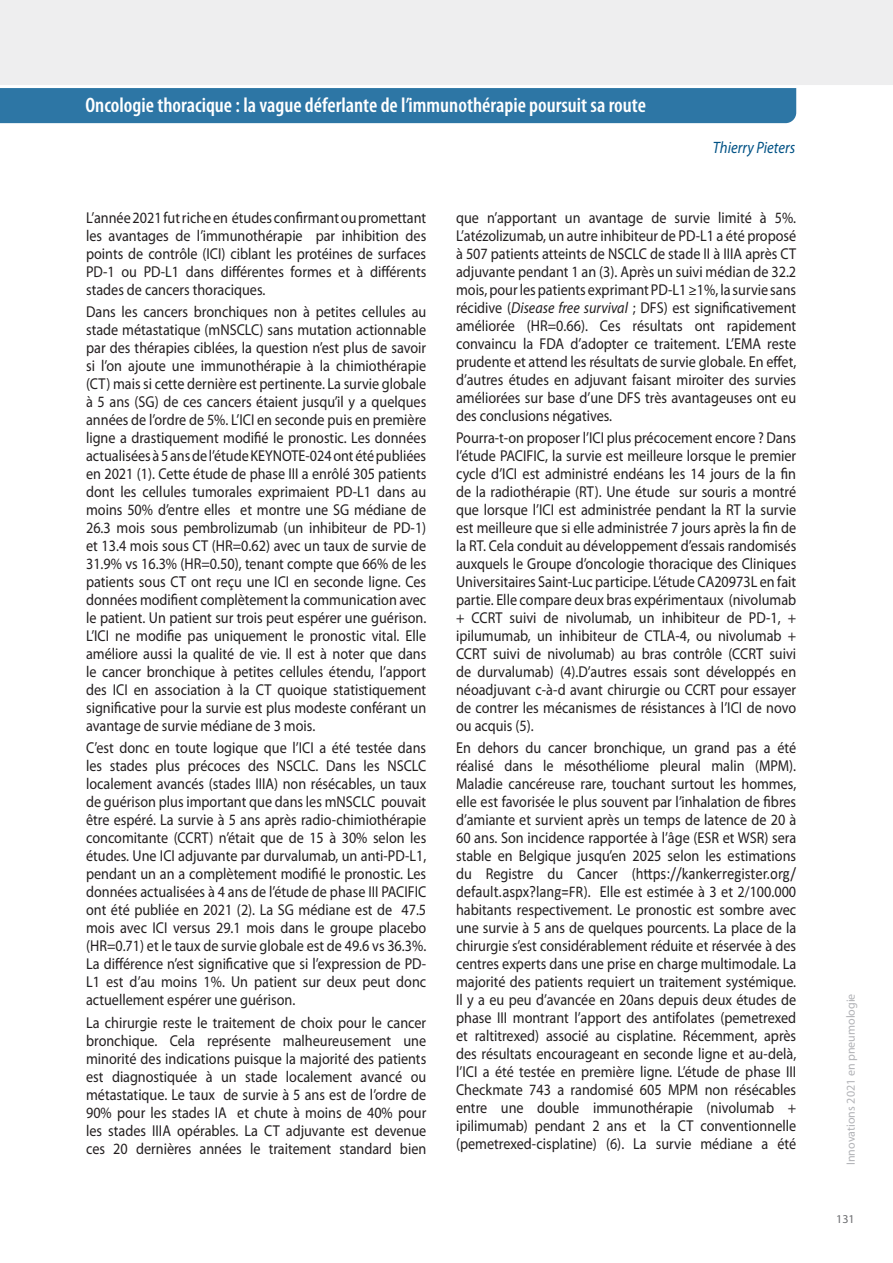
<style>
.page{position:relative;width:893px;height:1263px;background:#fff}
.page>*{position:absolute;margin:0;border:0;box-sizing:border-box;transform-origin:0 0}
.TITRE_-_03_new{font:600 condensed 21px "Myriad Pro";color:#fff}
.TEXTE_NORMAL{font:16.5px "Calibri";color:#231f20;scale:.9 1}
.AUTEUR_de_l_article{font:italic 16.5px "Myriad Pro";color:#005285;scale:.89 1}
.TEXTE_NORMAL-2{font:15.75px/18px "Myriad Pro";color:#231f20;text-align:justify;scale:.9 1}
.t1{font:12px "Myriad Pro";color:#b2b3b7}
.t2{font:12px "Myriad Pro";color:#6c6d70}
.s1{font-style:italic}
.s2{font-family:"Myriad Pro";font-size:15.75px}
.s3{font-family:"Calibri";font-size:16.5px}
</style>
<div class="page">
<div style="left:0;top:0;width:893px;height:85px;background:#eeeeef"></div>
<div style="left:0;top:88px;width:796px;height:35px;background:#2d76a5"></div>
<p class="TITRE_-_03_new" style="left:85px;top:94px;width:562px">Oncologie thoracique : la vague déferlante de l’immunothérapie poursuit sa route</p>
<p class="AUTEUR_de_l_article" style="left:713px;top:138px;width:94px">Thierry Pieters</p>
<p class="TEXTE_NORMAL-2" style="left:86px;top:209px;width:379px">L’année 2021 fut riche en études confirmant ou promettant les avantages de l’immunothérapie par inhibition des points de contrôle (ICI) ciblant les protéines de surfaces PD-1 ou PD-L1 dans différentes formes et à différents stades de cancers thoraciques.</p>
<p class="TEXTE_NORMAL-2" style="left:86px;top:303px;width:380px">Dans les cancers bronchiques non à petites cellules au stade métastatique (mNSCLC) sans mutation actionnable par des thérapies ciblées, la question n’est plus de savoir si l’on ajoute une immunothérapie à la chimiothérapie (CT) mais si cette dernière est pertinente. La survie globale à 5 ans (SG) de ces cancers étaient jusqu’il y a quelques années de l’ordre de 5%. L’ICI en seconde puis en première ligne a drastiquement modifié le pronostic. Les données actualisées à 5 ans de l’étude KEYNOTE-024 ont été publiées en 2021 (1). Cette étude de phase III a enrôlé 305 patients dont les cellules tumorales exprimaient PD-L1 dans au moins 50% d’entre elles et montre une SG médiane de 26.3 mois sous pembrolizumab (un inhibiteur de PD-1) et 13.4 mois sous CT (HR=0.62) avec un taux de survie de 31.9% vs 16.3% (HR=0.50), tenant compte que 66% de les patients sous CT ont reçu une ICI en seconde ligne. Ces données modifient complètement la communication avec le patient. Un patient sur trois peut espérer une guérison.<br>L’ICI ne modifie pas uniquement le pronostic vital. Elle améliore aussi la qualité de vie. Il est à noter que dans le cancer bronchique à petites cellules étendu, l’apport des ICI en association à la CT quoique statistiquement significative pour la survie est plus modeste conférant un avantage de survie médiane de 3 mois.</p>
<p class="TEXTE_NORMAL-2" style="left:86px;top:739px;width:379px">C’est donc en toute logique que l’ICI a été testée dans les stades plus précoces des NSCLC. Dans les NSCLC localement avancés (stades IIIA) non résécables, un taux de guérison plus important que dans les mNSCLC pouvait être espéré. La survie à 5 ans après radio-chimiothérapie concomitante (CCRT) n’était que de 15 à 30% selon les études. Une ICI adjuvante par durvalumab, un anti-PD-L1, pendant un an a complètement modifié le pronostic. Les données actualisées à 4 ans de l’étude de phase III PACIFIC ont été publiée en 2021 (2). La SG médiane est de 47.5 mois avec ICI versus 29.1 mois dans le groupe placebo (HR=0.71) et le taux de survie globale est de 49.6 vs 36.3%.<br>La différence n’est significative que si l’expression de PD-L1 est d’au moins 1%. Un patient sur deux peut donc actuellement espérer une guérison.</p>
<p class="TEXTE_NORMAL-2" style="left:86px;top:1014px;width:380px">La chirurgie reste le traitement de choix pour le cancer bronchique. Cela représente malheureusement une minorité des indications puisque la majorité des patients est diagnostiquée à un stade localement avancé ou métastatique. Le taux de survie à 5 ans est de l’ordre de 90% pour les stades IA et chute à moins de 40% pour les stades IIIA opérables. La CT adjuvante est devenue ces 20 dernières années le traitement standard bien</p>
<p class="TEXTE_NORMAL-2" style="left:456px;top:209px;width:380px">que n’apportant un avantage de survie limité à 5%.<br>L’atézolizumab, un autre inhibiteur de PD-L1 a été proposé à 507 patients atteints de NSCLC de stade II à IIIA après CT adjuvante pendant 1 an (3). Après un suivi médian de 32.2 mois, pour les patients exprimant PD-L1 ≥1%, la survie sans récidive (<span class="s1">Disease free survival</span> ; DFS) est significativement améliorée (HR=0.66). Ces résultats ont rapidement convaincu la FDA d’adopter ce traitement. L’EMA reste prudente et attend les résultats de survie globale. En effet, d’autres études en adjuvant faisant miroiter des survies améliorées sur base d’une DFS très avantageuses ont eu des conclusions négatives.</p>
<p class="TEXTE_NORMAL-2" style="left:456px;top:429px;width:380px">Pourra-t-on proposer l’ICI plus précocement encore ? Dans l’étude PACIFIC, la survie est meilleure lorsque le premier cycle d’ICI est administré endéans les 14 jours de la fin de la radiothérapie (RT). Une étude sur souris a montré que lorsque l’ICI est administrée pendant la RT la survie est meilleure que si elle administrée 7 jours après la fin de la RT. Cela conduit au développement d’essais randomisés auxquels le Groupe d’oncologie thoracique des Cliniques Universitaires Saint-Luc participe. L’étude CA20973L en fait partie. Elle compare deux bras expérimentaux (nivolumab + CCRT suivi de nivolumab, un inhibiteur de PD-1, + ipilumumab, un inhibiteur de CTLA-4, ou nivolumab + CCRT suivi de nivolumab) au bras contrôle (CCRT suivi de durvalumab) (4).D’autres essais sont développés en néoadjuvant c-à-d avant chirurgie ou CCRT pour essayer de contrer les mécanismes de résistances à l’ICI de novo ou acquis (5).</p>
<p class="TEXTE_NORMAL-2" style="left:456px;top:739px;width:380px">En dehors du cancer bronchique, un grand pas a été réalisé dans le mésothéliome pleural malin (MPM).<br>Maladie cancéreuse rare, touchant surtout les hommes, elle est favorisée le plus souvent par l’inhalation de fibres d’amiante et survient après un temps de latence de 20 à 60 ans. Son incidence rapportée à l’âge (ESR et WSR) sera stable en Belgique jusqu’en 2025 selon les estimations</p>
<p class="TEXTE_NORMAL" style="left:456px;top:862px;width:379px"><span class="s2">du Registre du Cancer (</span>https://kankerregister.org/</p>
<p class="TEXTE_NORMAL-2" style="left:456px;top:883px;width:380px"><span class="s3">default.aspx?lang=FR</span>). Elle est estimée à 3 et 2/100.000 habitants respectivement. Le pronostic est sombre avec une survie à 5 ans de quelques pourcents. La place de la chirurgie s’est considérablement réduite et réservée à des centres experts dans une prise en charge multimodale. La majorité des patients requiert un traitement systémique.<br>Il y a eu peu d’avancée en 20ans depuis deux études de phase III montrant l’apport des antifolates (pemetrexed et raltitrexed) associé au cisplatine. Récemment, après des résultats encourageant en seconde ligne et au-delà, l’ICI a été testée en première ligne. L’étude de phase III Checkmate 743 a randomisé 605 MPM non résécables entre une double immunothérapie (nivolumab + ipilimumab) pendant 2 ans et la CT conventionnelle (pemetrexed-cisplatine) (6). La survie médiane a été</p>
<p class="t1" style="left:844px;top:1165px;width:173px;rotate:-90deg">Innovations 2021 en pneumologie</p>
<p class="t2" style="left:836px;top:1212px;width:20px">131</p>
</div>
